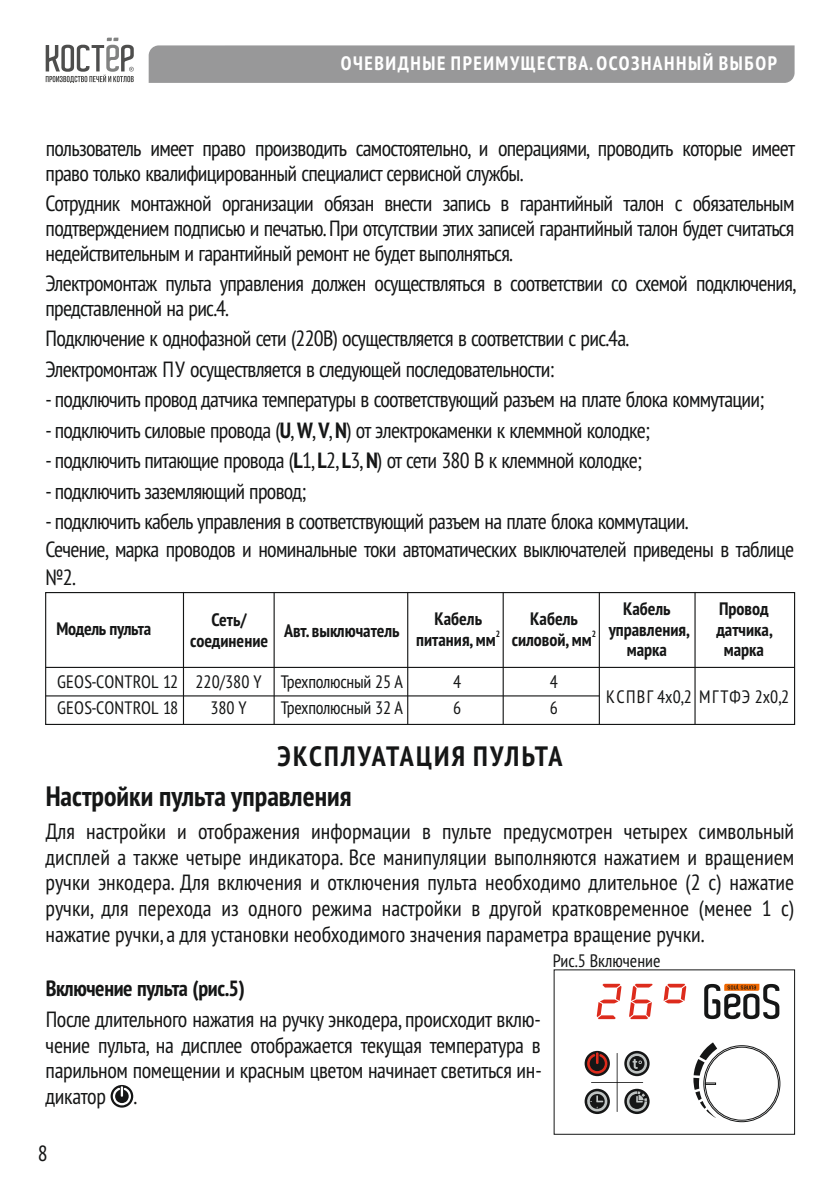
<style>
.page{position:relative;width:840px;height:1191px;background:#fff}
.page>*{position:absolute;margin:0;border:0;box-sizing:border-box;transform-origin:0 0}
.t1{font:700 condensed 28px/39.8px "PT Sans";color:#151616}
.t2{font:condensed 22px/25.6px "PT Sans";letter-spacing:-.035em;color:#151616}
.t3{font:700 condensed 22px "PT Sans";letter-spacing:-.015em;color:#151616}
.t4{font:700 condensed 19.4px "PT Sans";letter-spacing:.08em;color:#fff}
.t5{font:700 condensed 18px/21px "PT Sans";color:#151616;text-align:center}
.t6{font:condensed 18px/25.6px "PT Sans";color:#151616}
.t7{font:condensed 18px "PT Sans";letter-spacing:.065em;color:#151616}
.t8{font:700 condensed 9px "PT Sans";color:#151616}
.s1{font-weight:700}
</style>
<div class="page">
<div style="left:149px;top:45px;width:645px;height:38px;background:#989899"></div>
<svg style="left:46px;top:38px;width:88px;height:45px"></svg>
<div style="left:45px;top:592px;width:749px;height:133px;border:1px solid #151616"></div>
<hr style="left:183px;top:592px;width:1px;height:132px;background:#151616">
<hr style="left:46px;top:667px;width:748px;height:1px;background:#151616">
<hr style="left:46px;top:695px;width:553px;height:1px;background:#151616">
<hr style="left:273px;top:592px;width:1px;height:132px;background:#151616">
<hr style="left:407px;top:592px;width:1px;height:132px;background:#151616">
<hr style="left:502px;top:592px;width:1px;height:132px;background:#151616">
<hr style="left:598px;top:592px;width:1px;height:132px;background:#151616">
<hr style="left:694px;top:592px;width:1px;height:132px;background:#151616">
<svg style="left:704px;top:983px;width:75px;height:36px"></svg>
<svg style="left:584px;top:1088px;width:25px;height:26px"></svg>
<svg style="left:624px;top:1088px;width:25px;height:26px"></svg>
<svg style="left:624px;top:1050px;width:25px;height:26px"></svg>
<svg style="left:584px;top:1050px;width:25px;height:26px"></svg>
<svg style="left:586px;top:1052px;width:60px;height:60px"></svg>
<svg style="left:596px;top:983px;width:91px;height:36px"></svg>
<svg style="left:693px;top:1042px;width:23px;height:76px"></svg>
<svg style="left:110px;top:1085px;width:23px;height:22px"></svg>
<svg style="left:113px;top:1086px;width:18px;height:19px"></svg>
<p class="t4" style="left:340px;top:56px;width:437px">ОЧЕВИДНЫЕ ПРЕИМУЩЕСТВА.ОСОЗНАННЫЙ ВЫБОР</p>
<p class="t2" style="left:46px;top:138px;width:750px;line-height:24.8px">пользователь имеет право производить самостоятельно, и операциями, проводить которые имеет право только квалифицированный специалист сервисной службы.</p>
<p class="t2" style="left:46px;top:193px;width:750px;line-height:24.8px;text-align:justify">Сотрудник монтажной организации обязан внести запись в гарантийный талон с обязательным подтверждением подписью и печатью. При отсутствии этих записей гарантийный талон будет считаться недействительным и гарантийный ремонт не будет выполняться.</p>
<p class="t2" style="left:46px;top:273px;width:751px;line-height:24.8px">Электромонтаж пульта управления должен осуществляться в соответствии со схемой подключения, представленной на рис.4.</p>
<p class="t2" style="left:45px;top:326px;width:584px;line-height:30.4px">Подключение к однофазной сети (220В) осуществляется в соответствии с рис.4а.<br>Электромонтаж ПУ осуществляется в следующей последовательности:</p>
<p class="t2" style="left:45px;top:389px;width:719px">- подключить провод датчика температуры в соответствующий разъем на плате блока коммутации;</p>
<p class="t2" style="left:45px;top:419px;width:605px">- подключить силовые провода (<span class="s1">U</span>, <span class="s1">W</span>, <span class="s1">V</span>, <span class="s1">N</span>) от электрокаменки к клеммной колодке;</p>
<p class="t2" style="left:45px;top:450px;width:597px">- подключить питающие провода (<span class="s1">L</span>1, <span class="s1">L</span>2, <span class="s1">L</span>3, <span class="s1">N</span>) от сети 380 В к клеммной колодке;</p>
<p class="t2" style="left:45px;top:480px;width:262px">- подключить заземляющий провод;</p>
<p class="t2" style="left:45px;top:509px;width:750px;line-height:28.2px">- подключить кабель управления в соответствующий разъем на плате блока коммутации.<br>Сечение, марка проводов и номинальные токи автоматических выключателей приведены в таблице №2.</p>
<p class="t5" style="left:56px;top:620px;width:96px">Модель пульта</p>
<p class="t6" style="left:57px;top:671px;width:122px">GEOS-CONTROL 12<br>GEOS-CONTROL 18</p>
<p class="t5" style="left:190px;top:610px;width:79px">Сеть/ соединение</p>
<p class="t6" style="left:195px;top:671px;width:67px;text-align:center">220/380 Y<br>380 Y</p>
<p class="t5" style="left:284px;top:622px;width:117px">Авт. выключатель</p>
<p class="t6" style="left:280px;top:671px;width:124px">Трехполюсный 25 А<br>Трехполюсный 32 А</p>
<p class="t5" style="left:434px;top:610px;width:49px">Кабель</p>
<p class="t8" style="left:495px;top:630px;width:6px">2</p>
<p class="t5" style="left:416px;top:631px;width:81px">питания, мм</p>
<p class="t6" style="left:453px;top:671px;width:10px">4<br>6</p>
<p class="t5" style="left:530px;top:610px;width:49px">Кабель</p>
<p class="t8" style="left:591px;top:630px;width:6px">2</p>
<p class="t5" style="left:511px;top:631px;width:81px">силовой, мм</p>
<p class="t6" style="left:549px;top:671px;width:10px">4<br>6</p>
<p class="t5" style="left:608px;top:599px;width:82px">Кабель управления, марка</p>
<p class="t7" style="left:605px;top:689px;width:185px">КСПВГ 4х0,2 МГТФЭ 2х0,2</p>
<p class="t5" style="left:716px;top:599px;width:58px">Провод датчика, марка</p>
<p class="t1" style="left:46px;top:739px;width:518px;text-indent:232px">ЭКСПЛУАТАЦИЯ ПУЛЬТА<br>Настройки пульта управления</p>
<p class="t2" style="left:46px;top:820px;width:749px;text-align:justify">Для настройки и отображения информации в пульте предусмотрен четырех символьный дисплей а также четыре индикатора. Все манипуляции выполняются нажатием и вращением ручки энкодера. Для включения и отключения пульта необходимо длительное (2 с) нажатие ручки, для перехода из одного режима настройки в другой кратковременное (менее 1 с) нажатие ручки, а для установки необходимого значения параметра вращение ручки.</p>
<p class="t6" style="left:552px;top:950px;width:109px">Рис.5 Включение</p>
<p class="t3" style="left:46px;top:979px;width:200px">Включение пульта (рис.5)</p>
<p class="t2" style="left:46px;top:1008px;width:497px;text-align:justify">После длительного нажатия на ручку энкодера, происходит вклю&shy;чение пульта, на дисплее отображается текущая температура в парильном помещении и красным цветом начинает светиться ин&shy;дикатор</p>
<p class="t2" style="left:133px;top:1085px;width:5px">.</p>
<p class="t2" style="left:38px;top:1143px;width:11px">8</p>
</div>
